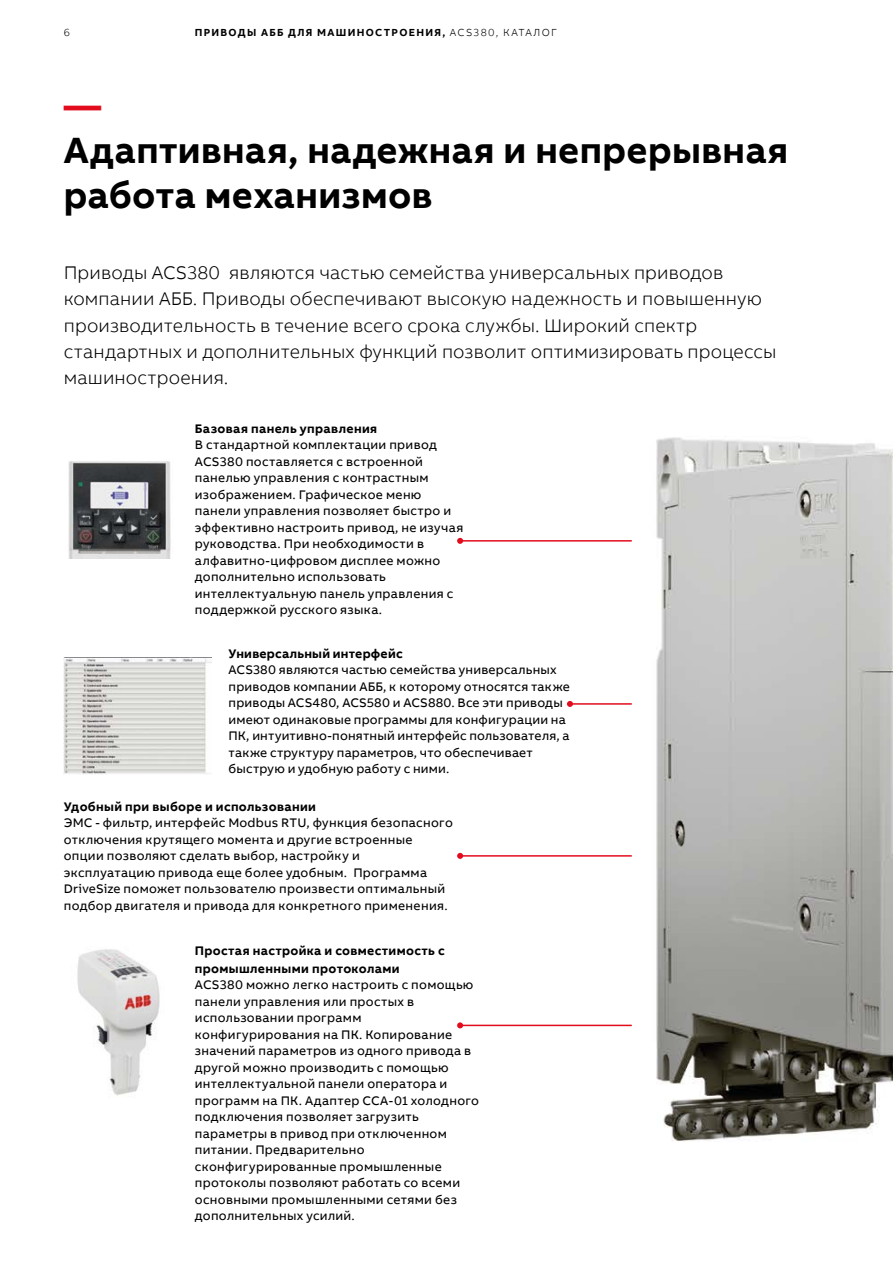
<style>
.page{position:relative;width:893px;height:1263px;background:#fff}
.page>*{position:absolute;margin:0;border:0;box-sizing:border-box;transform-origin:0 0}
.t1{font:700 37.5px/45px "AB Bvoice";letter-spacing:.01em;color:#000}
.t2{font:700 37.5px "AB Bvoice";color:#e20c1d}
.t3{font:300 18.75px/26.2px "AB Bvoice";letter-spacing:.01em;color:#000}
.t4{font:12.75px/16.5px "AB Bvoice";letter-spacing:.025em;color:#000}
.t5{font:700 12.75px/18px "AB Bvoice";letter-spacing:.025em;color:#000}
.t6{font:700 10.5px "AB Bvoice";letter-spacing:.125em;color:#000}
.t7{font:300 10.5px "AB Bvoice";color:#000}
.s1{font-weight:300}
</style>
<div class="page">
<img style="left:623px;top:437px;width:270px;height:705px">
<img style="left:68px;top:461px;width:103px;height:98px">
<hr style="left:460px;top:540px;width:172px;height:2px;background:#e20c1d">
<svg style="left:457px;top:538px;width:6px;height:6px"></svg>
<hr style="left:460px;top:855px;width:172px;height:2px;background:#e20c1d">
<svg style="left:457px;top:853px;width:6px;height:6px"></svg>
<hr style="left:570px;top:703px;width:62px;height:2px;background:#e20c1d">
<svg style="left:567px;top:701px;width:6px;height:6px"></svg>
<hr style="left:460px;top:1025px;width:172px;height:1px;background:#e20c1d">
<svg style="left:457px;top:1022px;width:6px;height:6px"></svg>
<img style="left:77px;top:949px;width:83px;height:147px">
<img style="left:64px;top:658px;width:147px;height:117px">
<p class="t7" style="left:64px;top:26px;width:8px">6</p>
<p class="t6" style="left:195px;top:25px;width:364px">ПРИВОДЫ АББ ДЛЯ МАШИНОСТРОЕНИЯ, <span class="s1">ACS380, КАТАЛОГ</span></p>
<h1 class="t2" style="left:64px;top:81px;width:39px">—</h1>
<h1 class="t1" style="left:64px;top:128px;width:726px">Адаптивная, надежная и непрерывная работа механизмов</h1>
<p class="t3" style="left:64px;top:260px;width:714px">Приводы ACS380 являются частью семейства универсальных приводов компании АББ. Приводы обеспечивают высокую надежность и повышенную производительность в течение всего срока службы. Широкий спектр стандартных и дополнительных функций позволит оптимизировать процессы машиностроения.</p>
<p class="t5" style="left:195px;top:419px;width:184px">Базовая панель управления</p>
<p class="t4" style="left:195px;top:437px;width:270px">В стандартной комплектации привод ACS380 поставляется с встроенной панелью управления с контрастным изображением. Графическое меню панели управления позволяет быстро и эффективно настроить привод, не изучая руководства. При необходимости в алфавитно-цифровом дисплее можно дополнительно использовать интеллектуальную панель управления с поддержкой русского языка.</p>
<p class="t5" style="left:229px;top:644px;width:176px">Универсальный интерфейс</p>
<p class="t4" style="left:229px;top:662px;width:343px">ACS380 являются частью семейства универсальных приводов компании АББ, к которому относятся также приводы ACS480, ACS580 и ACS880. Все эти приводы имеют одинаковые программы для конфигурации на ПК, интуитивно-понятный интерфейс пользователя, а также структуру параметров, что обеспечивает быструю и удобную работу с ними.</p>
<p class="t5" style="left:64px;top:797px;width:254px">Удобный при выборе и использовании</p>
<p class="t4" style="left:64px;top:815px;width:391px">ЭМС - фильтр, интерфейс Modbus RTU, функция безопасного отключения крутящего момента и другие встроенные опции позволяют сделать выбор, настройку и эксплуатацию привода еще более удобным. Программа DriveSize поможет пользователю произвести оптимальный подбор двигателя и привода для конкретного применения.</p>
<p class="t5" style="left:195px;top:941px;width:251px">Простая настройка и совместимость с промышленными протоколами</p>
<p class="t4" style="left:195px;top:977px;width:286px">ACS380 можно легко настроить с помощью панели управления или простых в использовании программ конфигурирования на ПК. Копирование значений параметров из одного привода в другой можно производить с помощью интеллектуальной панели оператора и программ на ПК. Адаптер CCA-01 холодного подключения позволяет загрузить параметры в привод при отключенном питании. Предварительно сконфигурированные промышленные протоколы позволяют работать со всеми основными промышленными сетями без дополнительных усилий.</p>
</div>
